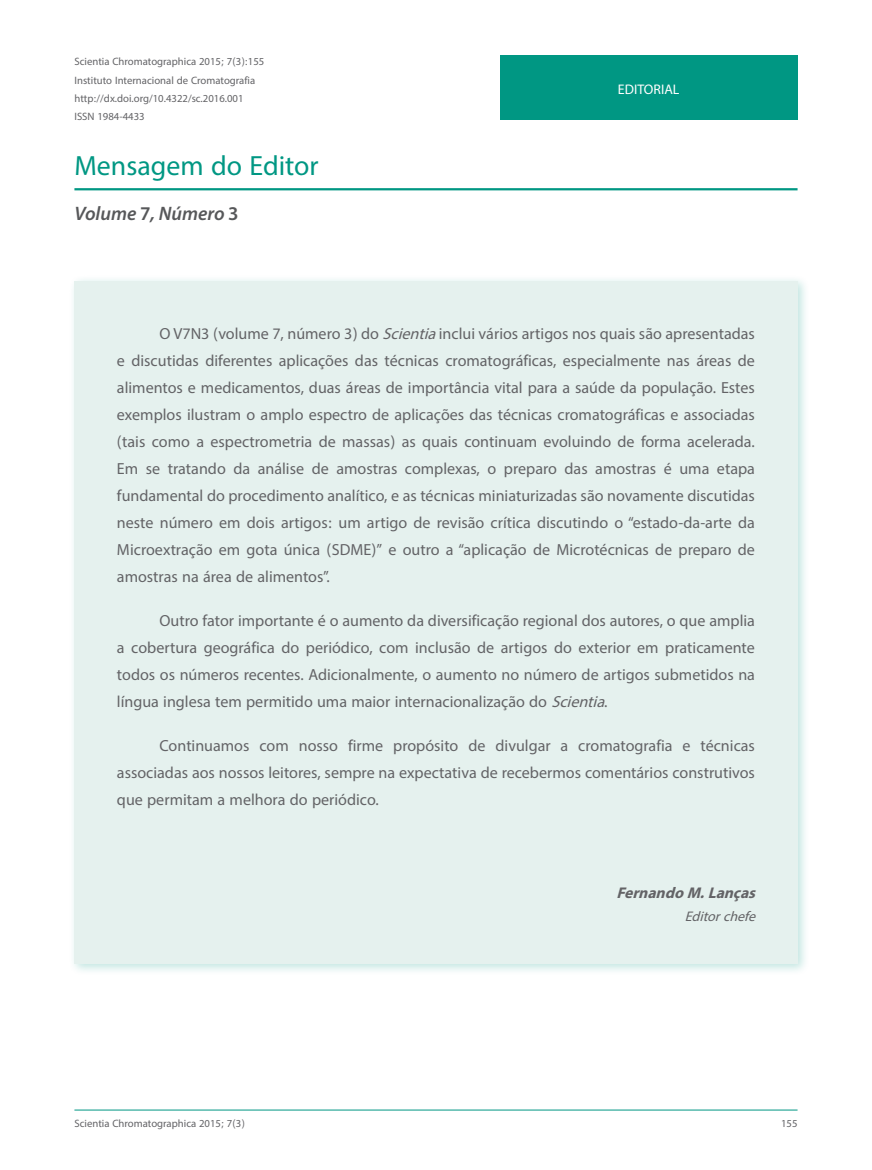
<style>
.page{position:relative;width:872px;height:1170px;background:#fff}
.page>*{position:absolute;margin:0;border:0;box-sizing:border-box;transform-origin:0 0}
.Título_principal{font:39px "Myriad Arabic";color:#009783}
.Resumo_corpo{font:22.5px/27px "Myriad Arabic";color:#636366;text-align:justify}
.Endereço_dos_autores{font:italic 700 21.75px "Myriad Arabic";color:#636366}
.Título_2º_idioma{font:italic 600 19.5px "Myriad Pro";color:#57585a}
.Endereço_dos_autores-2{font:italic 19.5px "Myriad Arabic";color:#636366}
.Estilo_Tarja{font:19.5px "Myriad Arabic";color:#fff}
.Cabeçalho_1a_página{font:15px "Myriad Arabic";color:#636366}
.Rodapé{font:15px "Myriad Arabic";color:#636366}
.s1{font-style:normal}
.s2{font-style:italic}
</style>
<div class="page">
<div style="left:500px;top:55px;width:297px;height:64px;background:#009783"></div>
<hr style="left:74px;top:1109px;width:723px;height:1px;background:#009783">
<hr style="left:74px;top:188px;width:723px;height:2px;background:#009783">
<div style="left:68px;top:275px;width:741px;height:700px;background:#009783;opacity:.25"></div>
<div style="left:74px;top:281px;width:723px;height:682px;background:#e5f1ee"></div>
<p class="Cabeçalho_1a_página" style="left:74px;top:52px;width:191px">Scientia Chromatographica 2015; 7(3):155</p>
<p class="Cabeçalho_1a_página" style="left:74px;top:70px;width:182px">Instituto Internacional de Cromatografia</p>
<p class="Cabeçalho_1a_página" style="left:74px;top:88px;width:171px">http://dx.doi.org/10.4322/sc.2016.001</p>
<p class="Cabeçalho_1a_página" style="left:74px;top:106px;width:72px">ISSN 1984-4433</p>
<p class="Título_principal" style="left:74px;top:139px;width:246px">Mensagem do Editor</p>
<p class="Título_2º_idioma" style="left:74px;top:201px;width:166px">Volume <span class="s1">7</span>, Número <span class="s1">3</span></p>
<p class="Estilo_Tarja" style="left:618px;top:76px;width:63px">EDITORIAL</p>
<p class="Resumo_corpo" style="left:117px;top:320px;width:639px;text-indent:43px">O V7N3 (volume 7, número 3) do <span class="s2">Scientia</span>inclui vários artigos nos quais são apresentadas e discutidas diferentes aplicações das técnicas cromatográficas, especialmente nas áreas de alimentos e medicamentos, duas áreas de importância vital para a saúde da população. Estes exemplos ilustram o amplo espectro de aplicações das técnicas cromatográficas e associadas (tais como a espectrometria de massas) as quais continuam evoluindo de forma acelerada.<br>Em se tratando da análise de amostras complexas, o preparo das amostras é uma etapa fundamental do procedimento analítico, e as técnicas miniaturizadas são novamente discutidas neste número em dois artigos: um artigo de revisão crítica discutindo o “estado-da-arte da Microextração em gota única (SDME)” e outro a “aplicação de Microtécnicas de preparo de amostras na área de alimentos”.</p>
<p class="Resumo_corpo" style="left:117px;top:607px;width:639px;text-indent:43px">Outro fator importante é o aumento da diversificação regional dos autores, o que amplia a cobertura geográfica do periódico, com inclusão de artigos do exterior em praticamente todos os números recentes. Adicionalmente, o aumento no número de artigos submetidos na língua inglesa tem permitido uma maior internacionalização do <span class="s2">Scientia</span>.</p>
<p class="Resumo_corpo" style="left:117px;top:732px;width:639px;text-indent:43px">Continuamos com nosso firme propósito de divulgar a cromatografia e técnicas associadas aos nossos leitores, sempre na expectativa de recebermos comentários construtivos que permitam a melhora do periódico.</p>
<p class="Endereço_dos_autores" style="left:616px;top:877px;width:149px">FernandoM.Lanças</p>
<p class="Endereço_dos_autores-2" style="left:685px;top:902px;width:79px">Editorchefe</p>
<p class="Rodapé" style="left:74px;top:1113px;width:172px">Scientia Chromatographica 2015; 7(3)</p>
<p class="Rodapé" style="left:781px;top:1113px;width:18px">155</p>
</div>
